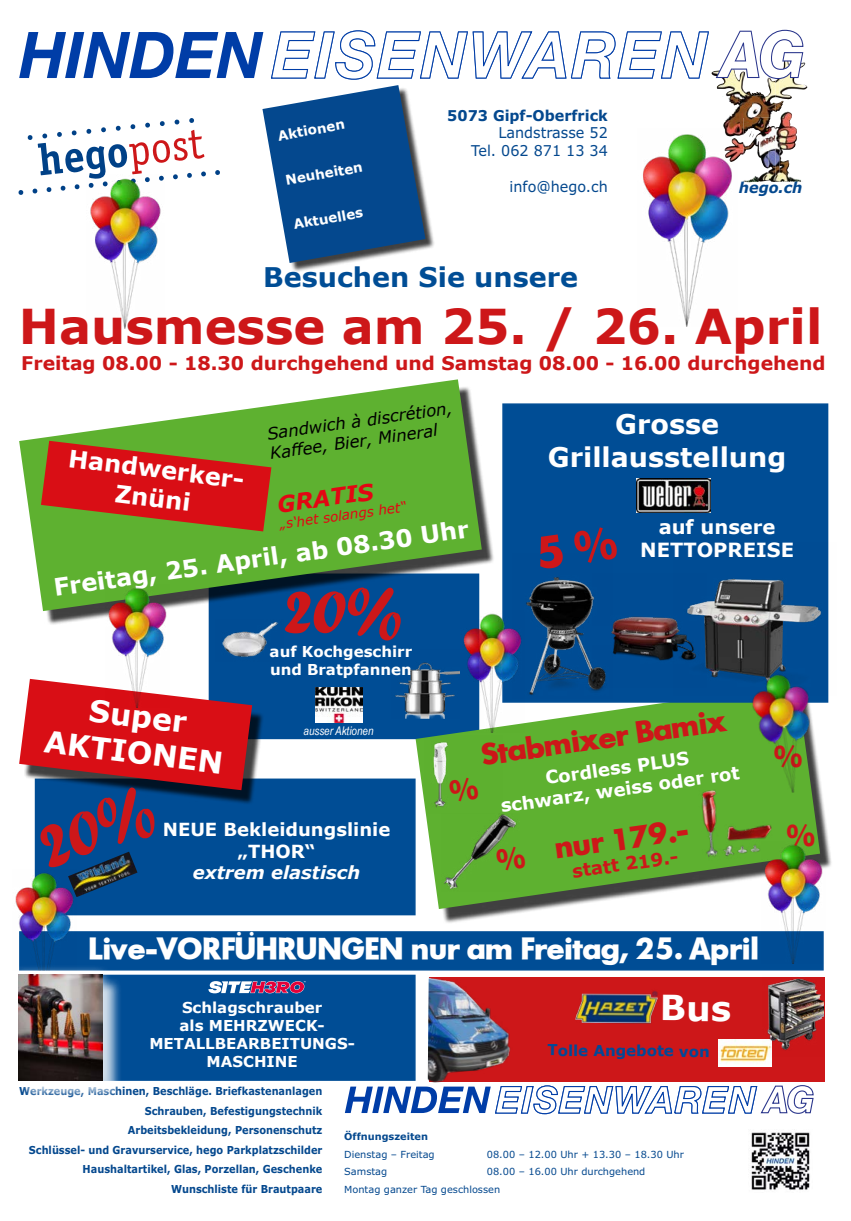
<style>
.page{position:relative;width:851px;height:1221px;background:#fff}
.page>*{position:absolute;margin:0;border:0;box-sizing:border-box;transform-origin:0 0}
.t1{font:64.65px "N Haas Grotesk DS Pro 76 Bd It";color:#fff;scale:.96 1}
.t2{font:64.5px "Forte";color:#cd1719}
.t3{font:700 48px "Verdana";color:#cd1719}
.t4{font:700 34.5px "Verdana";color:#fff}
.t5{font:30px "Futoral Med DB Bold";color:#fff}
.t6{font:30px "Futoral Med DB Bold";color:#cd1719}
.t7{font:700 30px/36px "Verdana";color:#fff;text-align:center}
.t8{font:700 27px/32.4px "Verdana";color:#fff;text-align:center}
.t9{font:700 27px "Verdana";color:#004d95}
.t10{font:700 24px/28.8px "Verdana";color:#fff;text-align:center}
.t11{font:italic 700 22.5px "Verdana";color:#e30613}
.t12{font:700 19.5px/23.4px "Verdana";color:#fff;text-align:center}
.t13{font:700 18.75px "Verdana";color:#cd1719}
.t14{font:700 18px/21.6px "Verdana";color:#fff;text-align:center}
.t15{font:italic 700 18px "Verdana";color:#fff}
.t16{font:700 18px "Verdana";color:#cd1719}
.t17{font:italic 16.5px/19.8px "Verdana";color:#000}
.t18{font:700 15px/18px "Verdana";color:#fff;text-align:center}
.t19{font:15px/18px "Verdana";color:#04488e;text-align:right;scale:.96 1}
.t20{font:700 15px "Verdana";color:#04488e;scale:.96 1}
.t21{font:700 15px "Verdana";color:#014998}
.t22{font:italic 700 15px "Verdana";color:#04488e;scale:.96 1}
.t23{font:700 13.5px "Verdana";color:#fff}
.t24{font:italic 13.5px "Verdana";color:#e30613}
.t25{font:italic 12px "Arial Narrow";color:#fff}
.t26{font:700 10.95px/19.5px "Verdana";color:#04488e;text-align:right;scale:.89 1}
.t27{font:9.75px/17.4px "Verdana";color:#04488e}
.t28{font:700 9.75px "Verdana";color:#04488e}
</style>
<div class="page">
<img style="left:754px;top:103px;width:21px;height:36px">
<img style="left:728px;top:117px;width:11px;height:29px">
<img style="left:768px;top:151px;width:33px;height:31px">
<img style="left:711px;top:71px;width:4px;height:5px">
<img style="left:739px;top:102px;width:29px;height:18px">
<img style="left:723px;top:120px;width:16px;height:16px">
<img style="left:739px;top:120px;width:15px;height:31px">
<img style="left:768px;top:120px;width:28px;height:31px">
<img style="left:743px;top:151px;width:25px;height:22px">
<img style="left:783px;top:102px;width:9px;height:15px">
<svg style="left:748px;top:131px;width:6px;height:7px"></svg>
<img style="left:715px;top:30px;width:89px;height:72px">
<div style="left:264px;top:87px;width:171px;height:185px;background:#000;opacity:.75"></div>
<svg style="left:18px;top:30px;width:690px;height:233px"></svg>
<div style="left:35px;top:778px;width:380px;height:137px;background:#004d95"></div>
<div style="left:209px;top:573px;width:270px;height:166px;background:#004d95"></div>
<img style="left:315px;top:687px;width:47px;height:36px">
<img style="left:222px;top:625px;width:54px;height:32px">
<img style="left:395px;top:662px;width:64px;height:56px">
<div style="left:420px;top:690px;width:412px;height:233px;background:#000;opacity:.75"></div>
<svg style="left:415px;top:683px;width:405px;height:226px;fill:#5eb130"></svg>
<div style="left:24px;top:386px;width:470px;height:239px;background:#000;opacity:.75"></div>
<svg style="left:19px;top:379px;width:462px;height:232px;fill:#5eb130"></svg>
<svg style="left:41px;top:441px;width:230px;height:90px;background:#b33f1d"></svg>
<div style="left:24px;top:685px;width:241px;height:119px;background:#000;opacity:.75"></div>
<img style="left:441px;top:813px;width:78px;height:78px">
<img style="left:691px;top:779px;width:86px;height:86px">
<img style="left:424px;top:735px;width:78px;height:78px">
<img style="left:76px;top:869px;width:61px;height:28px">
<svg style="left:345px;top:1085px;width:469px;height:105px"></svg>
<div style="left:502px;top:403px;width:326px;height:299px;background:#004d95;border:2px solid #004d95"></div>
<img style="left:460px;top:610px;width:64px;height:122px">
<img style="left:636px;top:478px;width:74px;height:34px">
<img style="left:706px;top:542px;width:126px;height:153px">
<div style="left:429px;top:976px;width:396px;height:105px;background:#cd1719"></div>
<img style="left:575px;top:991px;width:83px;height:33px">
<img style="left:427px;top:976px;width:92px;height:110px">
<img style="left:512px;top:577px;width:91px;height:121px">
<div style="left:19px;top:931px;width:804px;height:39px;background:#004d95;border:2px solid #004d95"></div>
<img style="left:637px;top:129px;width:100px;height:197px">
<img style="left:86px;top:175px;width:79px;height:154px">
<img style="left:745px;top:667px;width:80px;height:129px">
<img style="left:761px;top:841px;width:64px;height:122px">
<img style="left:106px;top:585px;width:63px;height:93px">
<img style="left:592px;top:577px;width:114px;height:110px">
<img style="left:15px;top:869px;width:61px;height:96px">
<img style="left:718px;top:1039px;width:53px;height:27px">
<div style="left:18px;top:974px;width:397px;height:106px;background:#004d95;border:2px solid #004d95"></div>
<img style="left:762px;top:976px;width:61px;height:80px">
<svg style="left:208px;top:981px;width:97px;height:12px"></svg>
<div style="left:20px;top:976px;width:101px;height:123px;background:#fff;opacity:.75"></div>
<div style="left:9px;top:965px;width:103px;height:125px;background:#fff;opacity:.75"></div>
<img style="left:18px;top:974px;width:85px;height:106px">
<svg style="left:448px;top:776px;width:30px;height:26px"></svg>
<svg style="left:496px;top:845px;width:30px;height:26px"></svg>
<svg style="left:19px;top:678px;width:233px;height:191px"></svg>
<p class="t23" style="left:276px;top:126px;width:69px;rotate:-10deg">Aktionen</p>
<p class="t23" style="left:284px;top:171px;width:79px;rotate:-10deg">Neuheiten</p>
<p class="t23" style="left:292px;top:215px;width:72px;rotate:-10deg">Aktuelles</p>
<h1 class="t1" style="left:719px;top:17px;width:88px">AG</h1>
<h3 class="t20" style="left:447px;top:104px;width:169px">5073 Gipf-Oberfrick</h3>
<h3 class="t19" style="left:471px;top:124px;width:144px">Landstrasse 52<br>Tel. 062 871 13 34</h3>
<h3 class="t19" style="left:509px;top:178px;width:104px">info@hego.ch</h3>
<h3 class="t22" style="left:738px;top:177px;width:68px">hego.ch</h3>
<h3 class="t9" style="left:263px;top:257px;width:316px">Besuchen Sie unsere</h3>
<h3 class="t3" style="left:19px;top:293px;width:804px">Hausmesse am 25. / 26. April</h3>
<h3 class="t13" style="left:21px;top:349px;width:805px">Freitag 08.00 - 18.30 durchgehend und Samstag 08.00 - 16.00 durchgehend</h3>
<h3 class="t17" style="left:266px;top:424px;width:188px;rotate:-8deg">Sandwich à discrétion,<br>Kaffee, Bier, Mineral</h3>
<h3 class="t11" style="left:275px;top:489px;width:98px;rotate:-8deg">GRATIS</h3>
<h3 class="t10" style="left:70px;top:443px;width:179px;rotate:7deg">Handwerker-<br>Znüni</h3>
<h3 class="t10" style="left:52px;top:572px;width:420px;rotate:-8deg">Freitag, 25. April, ab 08.30 Uhr</h3>
<p class="t24" style="left:278px;top:515px;width:129px;rotate:-8deg">„s‘het solangs het“</p>
<h2 class="t2" style="left:283px;top:574px;width:120px">20%</h2>
<h3 class="t18" style="left:270px;top:660px;width:143px">und Bratpfannen</h3>
<h3 class="t18" style="left:269px;top:642px;width:144px">auf Kochgeschirr</h3>
<h3 class="t7" style="left:51px;top:687px;width:182px;rotate:7deg">Super<br>AKTIONEN</h3>
<p class="t25" style="left:303px;top:722px;width:71px">ausser Aktionen</p>
<h3 class="t14" style="left:163px;top:818px;width:229px">NEUE Bekleidungslinie „THOR“</h3>
<h3 class="t15" style="left:193px;top:860px;width:169px">extrem elastisch</h3>
<h3 class="t8" style="left:547px;top:408px;width:240px">Grosse<br>Grillausstellung</h3>
<h3 class="t12" style="left:640px;top:514px;width:155px">auf unsere<br>NETTOPREISE</h3>
<h3 class="t6" style="left:479px;top:737px;width:247px;rotate:-8deg">Stabmixer Bamix</h3>
<h3 class="t14" style="left:496px;top:773px;width:242px;rotate:-8deg">Cordless PLUS<br>schwarz, weiss oder rot</h3>
<h3 class="t6" style="left:552px;top:830px;width:136px;rotate:-8deg">nur 179.-</h3>
<h3 class="t16" style="left:570px;top:858px;width:109px;rotate:-8deg">statt 219.-</h3>
<h3 class="t6" style="left:775px;top:739px;width:29px">%</h3>
<h3 class="t6" style="left:787px;top:818px;width:29px">%</h3>
<h3 class="t5" style="left:88px;top:931px;width:671px">Live-VORFÜHRUNGEN nur am Freitag, 25. April</h3>
<h3 class="t18" style="left:149px;top:998px;width:207px">Schlagschrauber<br>als MEHRZWECK-<br>METALLBEARBEITUNGS-<br>MASCHINE</h3>
<h3 class="t4" style="left:631px;top:983px;width:102px">- Bus</h3>
<h3 class="t21" style="left:547px;top:1038px;width:164px;rotate:1deg">Tolle Angebote von</h3>
<p class="t26" style="left:19px;top:1081px;width:342px">Werkzeuge, Maschinen, Beschläge. Briefkastenanlagen Schrauben, Befestigungstechnik<br>Arbeitsbekleidung, Personenschutz<br>Schlüssel- und Gravurservice, hego Parkplatzschilder Haushaltartikel, Glas, Porzellan, Geschenke Wunschliste für Brautpaare</p>
<p class="t28" style="left:344px;top:1129px;width:85px">Öffnungszeiten</p>
<p class="t27" style="left:344px;top:1145px;width:92px">Dienstag – Freitag</p>
<p class="t27" style="left:486px;top:1145px;width:198px">08.00 – 12.00 Uhr + 13.30 – 18.30 Uhr</p>
<p class="t27" style="left:344px;top:1162px;width:45px">Samstag</p>
<p class="t27" style="left:344px;top:1162px;width:302px;text-indent:142px">08.00 – 16.00 Uhr durchgehend<br>Montag ganzer Tag geschlossen</p>
</div>
